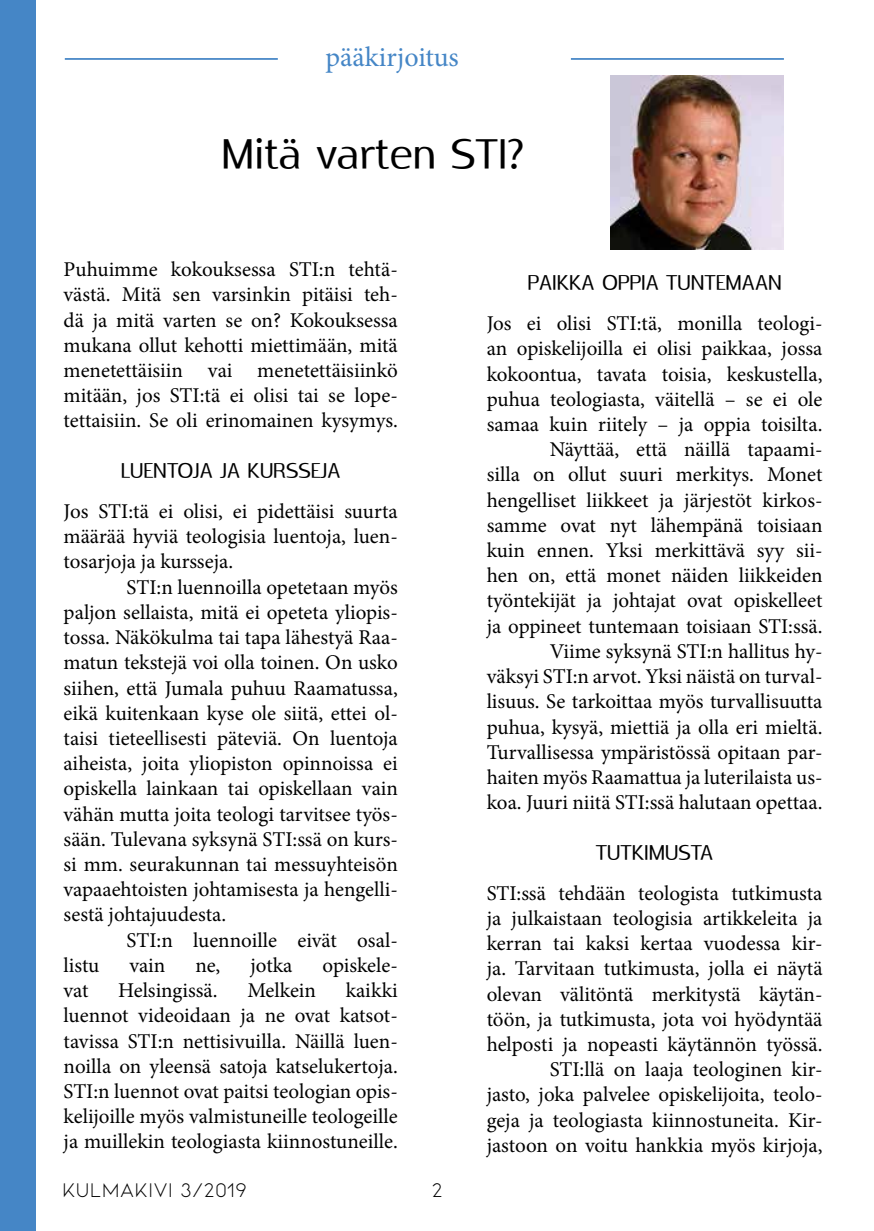
<style>
.page{position:relative;width:874px;height:1231px;background:#fff}
.page>*{position:absolute;margin:0;border:0;box-sizing:border-box;transform-origin:0 0}
.t1{font:42px "Rabelo";color:#000}
.t2{font:28px "Minion Pro";color:#4586c6}
.t3{font:21px/25.2px "Minion Pro";color:#000;text-align:justify}
.t4{font:21px "Rabelo";color:#000}
.t5{font:21px "Kiona";color:#000}
</style>
<div class="page">
<hr style="left:65px;top:58px;width:213px;height:2px;background:#4586c6">
<img style="left:610px;top:76px;width:173px;height:173px">
<div style="left:0;top:0;width:35px;height:1230px;background:#4586c6"></div>
<hr style="left:570px;top:58px;width:213px;height:2px;background:#4586c6">
<h2 class="t2" style="left:325px;top:38px;width:135px">pääkirjoitus</h2>
<h1 class="t1" style="left:221px;top:129px;width:303px">Mitä varten STI?</h1>
<p class="t3" style="left:64px;top:257px;width:335px">Puhuimme kokouksessa STI:n tehtä&shy;västä. Mitä sen varsinkin pitäisi teh&shy;dä ja mitä varten se on? Kokouksessa mukana ollut kehotti miettimään, mitä menetettäisiin vai menetettäisiinkö mitään, jos STI:tä ei olisi tai se lope&shy;tettaisiin. Se oli erinomainen kysymys.</p>
<p class="t4" style="left:121px;top:458px;width:221px">LUENTOJA JA KURSSEJA</p>
<p class="t3" style="left:64px;top:498px;width:335px">Jos STI:tä ei olisi, ei pidettäisi suurta määrää hyviä teologisia luentoja, luen&shy;tosarjoja ja kursseja.</p>
<p class="t3" style="left:64px;top:574px;width:335px;text-indent:63px">STI:n luennoilla opetetaan myös paljon sellaista, mitä ei opeteta yliopis&shy;tossa. Näkökulma tai tapa lähestyä Raa&shy;matun tekstejä voi olla toinen. On usko siihen, että Jumala puhuu Raamatussa, eikä kuitenkaan kyse ole siitä, ettei ol&shy;taisi tieteellisesti päteviä. On luentoja aiheista, joita yliopiston opinnoissa ei opiskella lainkaan tai opiskellaan vain vähän mutta joita teologi tarvitsee työs&shy;sään. Tulevana syksynä STI:ssä on kurs&shy;si mm. seurakunnan tai messuyhteisön vapaaehtoisten johtamisesta ja hengelli&shy;sestä johtajuudesta.</p>
<p class="t3" style="left:127px;top:927px;width:272px">STI:n luennoille eivät osal-</p>
<p class="t3" style="left:64px;top:952px;width:37px">listu</p>
<p class="t3" style="left:129px;top:952px;width:37px">vain</p>
<p class="t3" style="left:195px;top:952px;width:26px">ne,</p>
<p class="t3" style="left:250px;top:952px;width:44px">jotka</p>
<p class="t3" style="left:322px;top:952px;width:77px">opiskele-</p>
<p class="t3" style="left:64px;top:977px;width:26px">vat</p>
<p class="t3" style="left:118px;top:977px;width:101px">Helsingissä.</p>
<p class="t3" style="left:247px;top:977px;width:70px">Melkein</p>
<p class="t3" style="left:64px;top:977px;width:335px;text-indent:282px">kaikki luennot videoidaan ja ne ovat katsot&shy;tavissa STI:n nettisivuilla. Näillä luen&shy;noilla on yleensä satoja katselukertoja.<br>STI:n luennot ovat paitsi teologian opis&shy;kelijoille myös valmistuneille teologeille ja muillekin teologiasta kiinnostuneille.</p>
<p class="t5" style="left:62px;top:1178px;width:186px">KULMAKIVI 3/2019</p>
<p class="t5" style="left:431px;top:1178px;width:13px">2</p>
<p class="t4" style="left:527px;top:270px;width:256px">PAIKKA OPPIA TUNTEMAAN</p>
<p class="t3" style="left:486px;top:311px;width:337px;text-align:right">Jos ei olisi STI:tä, monilla teologi&shy;an opiskelijoilla ei olisi paikkaa, jossa kokoontua, tavata toisia, keskustella, puhua teologiasta, väitellä – se ei ole samaa kuin riitely – ja oppia toisilta.<br>Näyttää, että näillä tapaami-<br>silla on ollut suuri merkitys. Monet hengelliset liikkeet ja järjestöt kirkos&shy;samme ovat nyt lähempänä toisiaan kuin ennen. Yksi merkittävä syy sii&shy;hen on, että monet näiden liikkeiden työntekijät ja johtajat ovat opiskelleet ja oppineet tuntemaan toisiaan STI:ssä.<br>Viime syksynä STI:n hallitus hy-<br>väksyi STI:n arvot. Yksi näistä on turval&shy;lisuus. Se tarkoittaa myös turvallisuutta puhua, kysyä, miettiä ja olla eri mieltä.<br>Turvallisessa ympäristössä opitaan par&shy;haiten myös Raamattua ja luterilaista us&shy;koa. Juuri niitä STI:ssä halutaan opettaa.</p>
<p class="t4" style="left:595px;top:839px;width:119px">TUTKIMUSTA</p>
<p class="t3" style="left:486px;top:880px;width:337px;text-align:right">STI:ssä tehdään teologista tutkimusta ja julkaistaan teologisia artikkeleita ja kerran tai kaksi kertaa vuodessa kir&shy;ja. Tarvitaan tutkimusta, jolla ei näytä olevan välitöntä merkitystä käytän&shy;töön, ja tutkimusta, jota voi hyödyntää helposti ja nopeasti käytännön työssä.<br>STI:llä on laaja teologinen kir-<br>jasto, joka palvelee opiskelijoita, teolo&shy;geja ja teologiasta kiinnostuneita. Kir&shy;jastoon on voitu hankkia myös kirjoja,</p>
</div>
